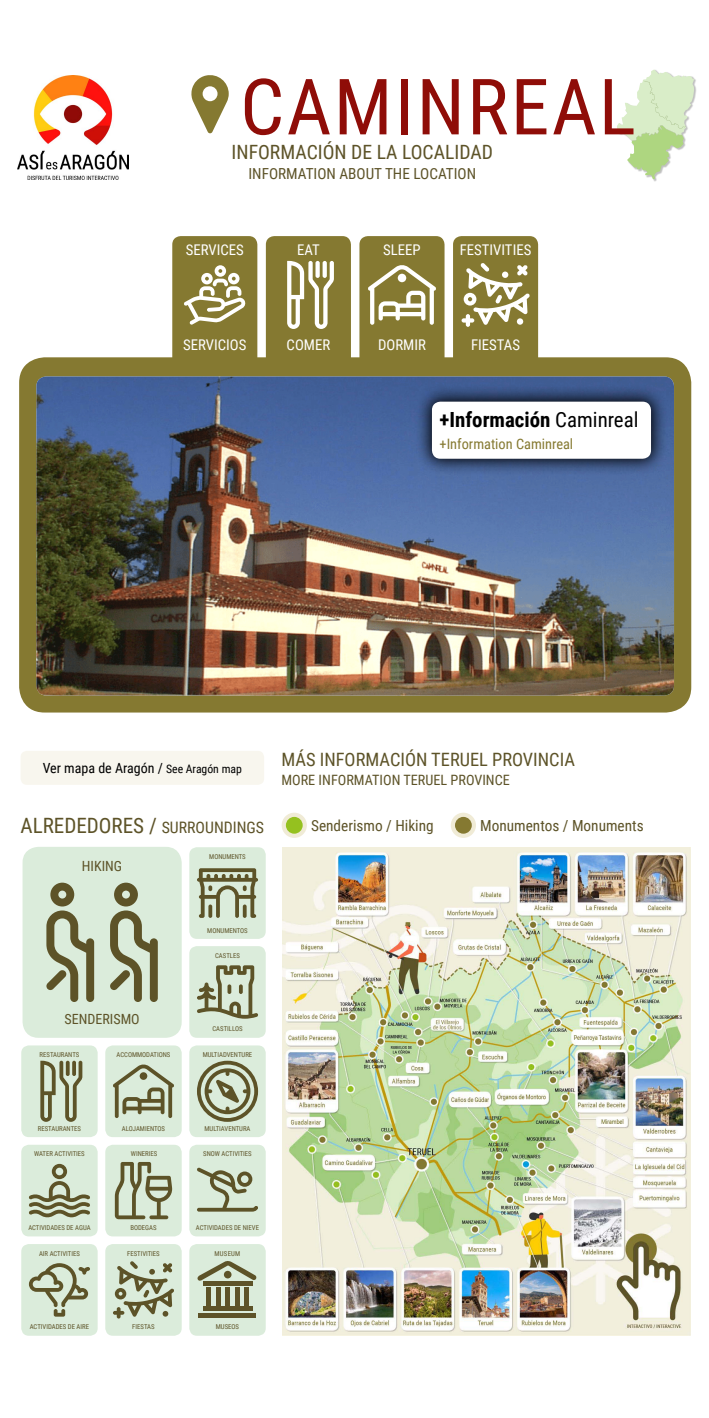
<style>
.page{position:relative;width:709px;height:1418px;background:#fff}
.page>*{position:absolute;margin:0;border:0;box-sizing:border-box;transform-origin:0 0}
.t1{font:77.65px "Roboto Condensed";letter-spacing:.03em;color:#8f0d08}
.t2{font:21.1px "Roboto Condensed";color:#5d5328}
.t3{font:700 20.9px "Roboto Condensed";color:#000}
.t4{font:19.65px "Roboto Condensed";color:#5d5328}
.t5{font:18.4px "Roboto Condensed";color:#5d5328}
.t6{font:15.3px "Roboto Condensed";color:#5d5328}
.t7{font:15.2px "Roboto Condensed";color:#5d5328}
.t8{font:14.75px "Roboto Condensed";color:#fff}
.t9{font:14.35px "Roboto Condensed";color:#857931}
.t10{font:14.25px "Roboto Condensed";color:#5d5328}
.t11{font:14.05px "Roboto Condensed";color:#5d5328}
.t12{font:14px "Roboto Condensed";color:#000}
.t13{font:6.75px "Roboto Condensed";color:#5d5328}
.s1{font-weight:400}
.s2{font-size:11.75px}
.s3{font-size:15.8px}
</style>
<div class="page">
<svg style="left:451px;top:812px;width:25px;height:25px"></svg>
<svg style="left:282px;top:812px;width:25px;height:25px"></svg>
<div style="left:455px;top:817px;width:17px;height:16px;background:#857931;border-radius:50%"></div>
<div style="left:286px;top:817px;width:17px;height:16px;background:#95c11f;border-radius:50%"></div>
<div style="left:617px;top:70px;width:79px;height:111px;background:#000;opacity:.25"></div>
<svg style="left:617px;top:69px;width:77px;height:110px"></svg>
<img style="left:282px;top:847px;width:408px;height:488px">
<div style="left:21px;top:750px;width:243px;height:34px;background:#f8f6ee;border-radius:6px"></div>
<img style="left:18px;top:75px;width:110px;height:104px">
<svg style="left:359px;top:236px;width:85px;height:121px;background:#958a4c"></svg>
<div style="left:398px;top:274px;width:8px;height:8px;background:#fff;border-radius:50%"></div>
<svg style="left:266px;top:236px;width:85px;height:121px;background:#958b4d"></svg>
<svg style="left:453px;top:236px;width:85px;height:121px;background:#968c4e"></svg>
<div style="left:502px;top:271px;width:6px;height:7px;background:#fff;border-radius:50%"></div>
<div style="left:517px;top:318px;width:6px;height:7px;background:#fff;border-radius:50%"></div>
<svg style="left:172px;top:236px;width:85px;height:121px;background:#938849"></svg>
<div style="left:19px;top:357px;width:672px;height:355px;background:#857931;border-radius:26px"></div>
<img style="left:36px;top:376px;width:638px;height:319px">
<div style="left:415px;top:384px;width:253px;height:92px;background:#000;opacity:.97"></div>
<div style="left:432px;top:401px;width:219px;height:58px;background:#fff;border-radius:9px"></div>
<svg style="left:191px;top:75px;width:38px;height:59px"></svg>
<div style="left:23px;top:846px;width:159px;height:191px;background:#dbecdb;border-radius:16px"></div>
<svg style="left:110px;top:882px;width:48px;height:120px"></svg>
<svg style="left:46px;top:882px;width:48px;height:120px"></svg>
<div style="left:105px;top:1045px;width:77px;height:92px;background:#dbecdb;border-radius:8px"></div>
<svg style="left:113px;top:1064px;width:61px;height:54px"></svg>
<div style="left:140px;top:1072px;width:7px;height:7px;background:#5d5328;border-radius:50%"></div>
<div style="left:21px;top:1045px;width:77px;height:92px;background:#dbecdb;border-radius:8px"></div>
<svg style="left:40px;top:1060px;width:42px;height:61px"></svg>
<div style="left:21px;top:1144px;width:77px;height:92px;background:#dbecdb;border-radius:8px"></div>
<svg style="left:29px;top:1163px;width:61px;height:54px"></svg>
<div style="left:105px;top:1144px;width:77px;height:92px;background:#dbecdb;border-radius:8px"></div>
<svg style="left:115px;top:1162px;width:57px;height:57px"></svg>
<div style="left:21px;top:1243px;width:77px;height:92px;background:#dbecdb;border-radius:8px"></div>
<svg style="left:29px;top:1263px;width:61px;height:53px"></svg>
<div style="left:189px;top:1144px;width:77px;height:92px;background:#dbecdb;border-radius:8px"></div>
<svg style="left:197px;top:1167px;width:61px;height:44px"></svg>
<div style="left:105px;top:1243px;width:77px;height:92px;background:#dbecdb;border-radius:8px"></div>
<svg style="left:113px;top:1261px;width:61px;height:57px"></svg>
<div style="left:189px;top:1045px;width:77px;height:92px;background:#dbecdb;border-radius:8px"></div>
<svg style="left:197px;top:1060px;width:61px;height:61px"></svg>
<div style="left:189px;top:847px;width:77px;height:91px;background:#dbecdb;border-radius:8px"></div>
<svg style="left:197px;top:868px;width:61px;height:49px"></svg>
<div style="left:189px;top:946px;width:77px;height:91px;background:#dbecdb;border-radius:8px"></div>
<svg style="left:197px;top:965px;width:61px;height:53px"></svg>
<div style="left:189px;top:1243px;width:77px;height:92px;background:#dbecdb;border-radius:8px"></div>
<svg style="left:197px;top:1261px;width:60px;height:20px"></svg>
<div style="left:224px;top:1270px;width:7px;height:8px;background:#5d5328;border-radius:50%"></div>
<hr style="left:203px;top:1281px;width:49px;height:4px;background:#5d5328">
<div style="left:203px;top:1305px;width:49px;height:5px;background:#5d5328"></div>
<div style="left:206px;top:1286px;width:5px;height:20px;background:#5d5328"></div>
<hr style="left:216px;top:1286px;width:4px;height:20px;background:#5d5328">
<div style="left:225px;top:1286px;width:5px;height:20px;background:#5d5328"></div>
<hr style="left:235px;top:1286px;width:4px;height:20px;background:#5d5328">
<div style="left:244px;top:1286px;width:5px;height:20px;background:#5d5328"></div>
<hr style="left:199px;top:1313px;width:57px;height:4px;background:#5d5328">
<h1 class="t1" style="left:240px;top:52px;width:397px">CAMINREAL</h1>
<h3 class="t4" style="left:232px;top:139px;width:263px">INFORMACIÓN DE LA LOCALIDAD</h3>
<h3 class="t7" style="left:248px;top:163px;width:229px">INFORMATION ABOUT THE LOCATION</h3>
<h3 class="t8" style="left:186px;top:239px;width:59px">SERVICES</h3>
<h3 class="t8" style="left:460px;top:239px;width:73px">FESTIVITIES</h3>
<h3 class="t8" style="left:383px;top:239px;width:39px">SLEEP</h3>
<h3 class="t8" style="left:297px;top:239px;width:24px">EAT</h3>
<h3 class="t8" style="left:183px;top:334px;width:65px">SERVICIOS</h3>
<h3 class="t8" style="left:286px;top:334px;width:45px">COMER</h3>
<h3 class="t8" style="left:378px;top:334px;width:49px">DORMIR</h3>
<h3 class="t8" style="left:471px;top:334px;width:50px">FIESTAS</h3>
<h3 class="t3" style="left:439px;top:404px;width:200px">+Información <span class="s1">Caminreal</span></h3>
<h3 class="t9" style="left:439px;top:433px;width:135px">+Information Caminreal</h3>
<h3 class="t12" style="left:43px;top:758px;width:201px">Ver mapa de Aragón / <span class="s2">See Aragón map</span></h3>
<h3 class="t5" style="left:281px;top:746px;width:295px">MÁS INFORMACIÓN TERUEL PROVINCIA</h3>
<h3 class="t10" style="left:281px;top:769px;width:230px">MORE INFORMATION TERUEL PROVINCE</h3>
<h2 class="t2" style="left:21px;top:810px;width:245px">ALREDEDORES / <span class="s3">SURROUNDINGS</span></h2>
<h3 class="t6" style="left:311px;top:814px;width:124px">Senderismo / Hiking</h3>
<h3 class="t6" style="left:480px;top:814px;width:165px">Monumentos / Monuments</h3>
<h3 class="t11" style="left:82px;top:855px;width:42px">HIKING</h3>
<p class="t13" style="left:209px;top:851px;width:38px">MONUMENTS</p>
<p class="t13" style="left:207px;top:925px;width:42px">MONUMENTOS</p>
<p class="t13" style="left:215px;top:950px;width:26px">CASTLES</p>
<h3 class="t11" style="left:64px;top:1009px;width:77px">SENDERISMO</h3>
<p class="t13" style="left:212px;top:1024px;width:32px">CASTILLOS</p>
<p class="t13" style="left:40px;top:1049px;width:41px">RESTAURANTS</p>
<p class="t13" style="left:116px;top:1049px;width:55px">ACCOMMODATIONS</p>
<p class="t13" style="left:203px;top:1049px;width:51px">MULTIADVENTURE</p>
<p class="t13" style="left:38px;top:1123px;width:45px">RESTAURANTES</p>
<p class="t13" style="left:122px;top:1123px;width:45px">ALOJAMIENTOS</p>
<p class="t13" style="left:204px;top:1123px;width:47px">MULTIAVENTURA</p>
<p class="t13" style="left:34px;top:1149px;width:52px">WATER ACTIVITIES</p>
<p class="t13" style="left:131px;top:1149px;width:28px">WINERIES</p>
<p class="t13" style="left:203px;top:1149px;width:50px">SNOW ACTIVITIES</p>
<p class="t13" style="left:28px;top:1222px;width:64px">ACTIVIDADES DE AGUA</p>
<p class="t13" style="left:130px;top:1222px;width:28px">BODEGAS</p>
<p class="t13" style="left:196px;top:1222px;width:65px">ACTIVIDADES DE NIEVE</p>
<p class="t13" style="left:39px;top:1248px;width:42px">AIR ACTIVITIES</p>
<p class="t13" style="left:127px;top:1248px;width:34px">FESTIVITIES</p>
<p class="t13" style="left:215px;top:1248px;width:27px">MUSEUM</p>
<p class="t13" style="left:30px;top:1322px;width:61px">ACTIVIDADES DE AIRE</p>
<p class="t13" style="left:132px;top:1322px;width:24px">FIESTAS</p>
<p class="t13" style="left:216px;top:1322px;width:25px">MUSEOS</p>
</div>
